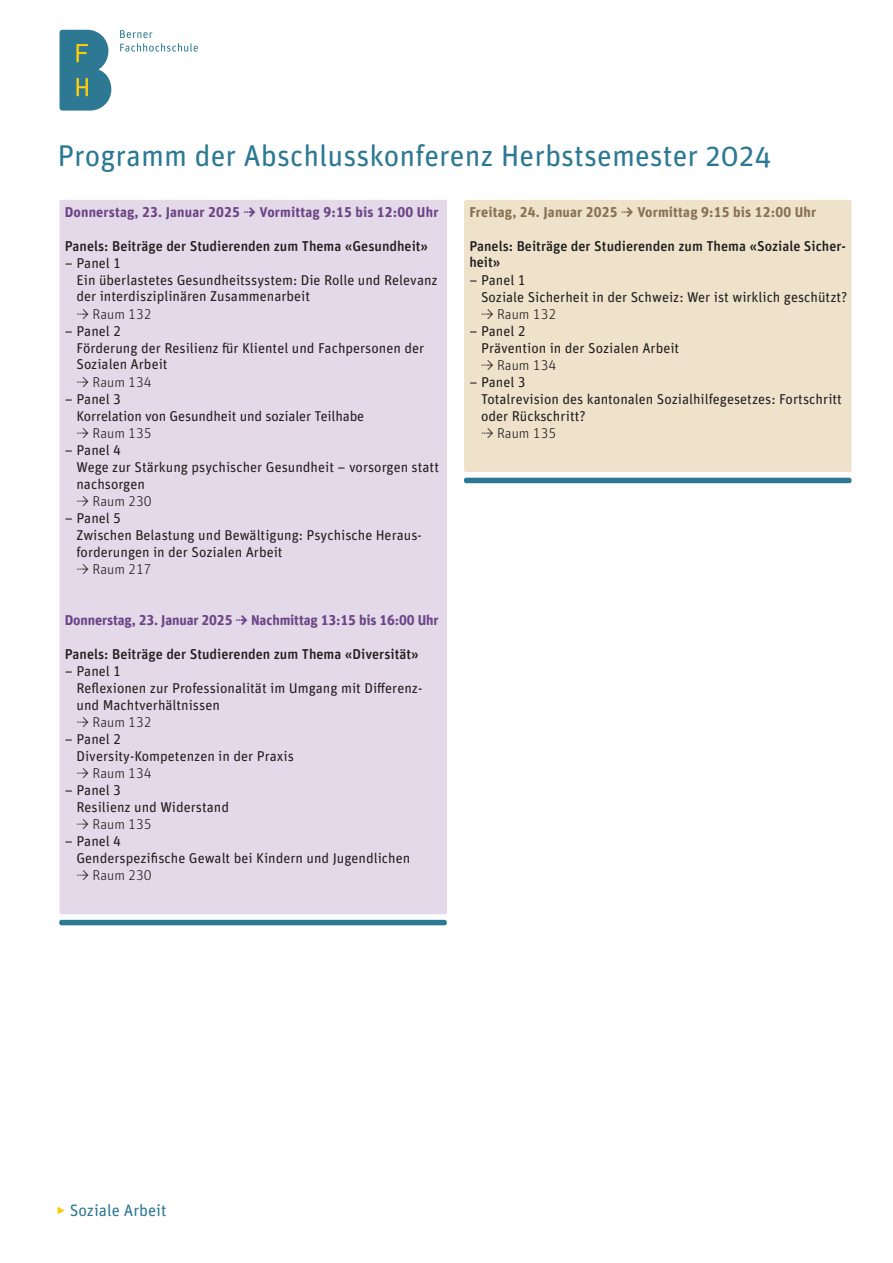
<style>
.page{position:relative;width:893px;height:1263px;background:#fff}
.page>*{position:absolute;margin:0;border:0;box-sizing:border-box;transform-origin:0 0}
.t1{font:30px "Unit Rounded Pro";color:#2d7993}
.t2{font:16.5px "Unit Rounded Pro";color:#2d7993}
.t3{font:14.25px/16.8px "Unit Rounded Pro";color:#231f20}
.t4{font:500 14.25px/16.5px "Unit Rounded Pro";color:#231f20}
.t5{font:300 14.25px "Unit Rounded Pro";color:#231f20}
.t6{font:700 14.25px "Unit Rounded Pro";letter-spacing:-.01em;color:#6d4587}
.t7{font:700 14.25px "Unit Rounded Pro";letter-spacing:.01em;color:#6d4587}
.t8{font:700 14.25px "Unit Rounded Pro";letter-spacing:.01em;color:#897053}
.s1{font-family:"Unit Slab Pro"}
.s2{color:#feca0a}
</style>
<div class="page">
<div style="left:60px;top:200px;width:387px;height:714px;background:#e3d9e8;border-radius:2px"></div>
<div style="left:464px;top:200px;width:387px;height:272px;background:#eee2cb;border-radius:2px"></div>
<div style="left:464px;top:478px;width:387px;height:5px;background:#2d7993;border-radius:2px"></div>
<div style="left:59px;top:920px;width:388px;height:5px;background:#2d7993;border-radius:2px"></div>
<svg style="left:60px;top:30px;width:51px;height:81px"></svg>
<svg style="left:120px;top:30px;width:78px;height:22px"></svg>
<h1 class="t1" style="left:57px;top:135px;width:715px">Programm der Abschlusskonferenz Herbstsemester 2024</h1>
<p class="t7" style="left:65px;top:202px;width:375px">Donnerstag, 23. Januar 2025 → Vormittag 9:15 bis 12:00 Uhr</p>
<p class="t4" style="left:65px;top:237px;width:365px">Panels: Beiträge der Studierenden zum Thema «Gesundheit»</p>
<p class="t3" style="left:76px;top:254px;width:363px;text-indent:-12px">– Panel 1<br>Ein überlastetes Gesundheitssystem: Die Rolle und Relevanz der interdisziplinären Zusammenarbeit</p>
<p class="t5" style="left:76px;top:305px;width:77px"><span class="s1">→</span> Raum 132</p>
<p class="t3" style="left:76px;top:322px;width:349px;text-indent:-12px">– Panel 2<br>Förderung der Resilienz für Klientel und Fachpersonen der<br>Sozialen Arbeit</p>
<p class="t5" style="left:76px;top:373px;width:77px"><span class="s1">→</span> Raum 134</p>
<p class="t3" style="left:76px;top:390px;width:289px;text-indent:-12px">– Panel 3<br>Korrelation von Gesundheit und sozialer Teilhabe</p>
<p class="t5" style="left:76px;top:424px;width:77px"><span class="s1">→</span> Raum 135</p>
<p class="t3" style="left:76px;top:441px;width:364px;text-indent:-12px">– Panel 4<br>Wege zur Stärkung psychischer Gesundheit – vorsorgen statt nachsorgen</p>
<p class="t5" style="left:76px;top:492px;width:77px"><span class="s1">→</span> Raum 230</p>
<p class="t3" style="left:76px;top:509px;width:347px;text-indent:-12px">– Panel 5<br>Zwischen Belastung und Bewältigung: Psychische Heraus&shy;forderungen in der Sozialen Arbeit</p>
<p class="t5" style="left:76px;top:560px;width:77px"><span class="s1">→</span> Raum 217</p>
<p class="t6" style="left:65px;top:610px;width:375px">Donnerstag, 23. Januar 2025 → Nachmittag 13:15 bis 16:00 Uhr</p>
<p class="t4" style="left:65px;top:645px;width:356px">Panels: Beiträge der Studierenden zum Thema «Diversität»</p>
<p class="t3" style="left:76px;top:662px;width:347px;text-indent:-12px">– Panel 1<br>Reflexionen zur Professionalität im Umgang mit Differenz&shy;und Machtverhältnissen</p>
<p class="t5" style="left:76px;top:713px;width:77px"><span class="s1">→</span> Raum 132</p>
<p class="t3" style="left:76px;top:730px;width:219px;text-indent:-12px">– Panel 2<br>Diversity-Kompetenzen in der Praxis</p>
<p class="t5" style="left:76px;top:764px;width:77px"><span class="s1">→</span> Raum 134</p>
<p class="t3" style="left:76px;top:781px;width:154px;text-indent:-12px">– Panel 3<br>Resilienz und Widerstand</p>
<p class="t5" style="left:76px;top:815px;width:77px"><span class="s1">→</span> Raum 135</p>
<p class="t3" style="left:76px;top:832px;width:335px;text-indent:-12px">– Panel 4<br>Genderspezifische Gewalt bei Kindern und Jugendlichen</p>
<p class="t5" style="left:76px;top:866px;width:77px"><span class="s1">→</span> Raum 230</p>
<p class="t8" style="left:469px;top:202px;width:348px">Freitag, 24. Januar 2025 → Vormittag 9:15 bis 12:00 Uhr</p>
<p class="t4" style="left:469px;top:237px;width:378px">Panels: Beiträge der Studierenden zum Thema «Soziale Sicher&shy;heit»</p>
<p class="t3" style="left:481px;top:271px;width:368px;text-indent:-12px">– Panel 1<br>Soziale Sicherheit in der Schweiz: Wer ist wirklich geschützt?</p>
<p class="t5" style="left:481px;top:305px;width:77px"><span class="s1">→</span> Raum 132</p>
<p class="t3" style="left:481px;top:322px;width:200px;text-indent:-12px">– Panel 2<br>Prävention in der Sozialen Arbeit</p>
<p class="t5" style="left:481px;top:356px;width:77px"><span class="s1">→</span> Raum 134</p>
<p class="t3" style="left:481px;top:373px;width:362px;text-indent:-12px">– Panel 3<br>Totalrevision des kantonalen Sozialhilfegesetzes: Fortschritt oder Rückschritt?</p>
<p class="t5" style="left:481px;top:424px;width:77px"><span class="s1">→</span> Raum 135</p>
<p class="t2" style="left:57px;top:1199px;width:112px"><span class="s2">‣</span> Soziale Arbeit</p>
</div>
